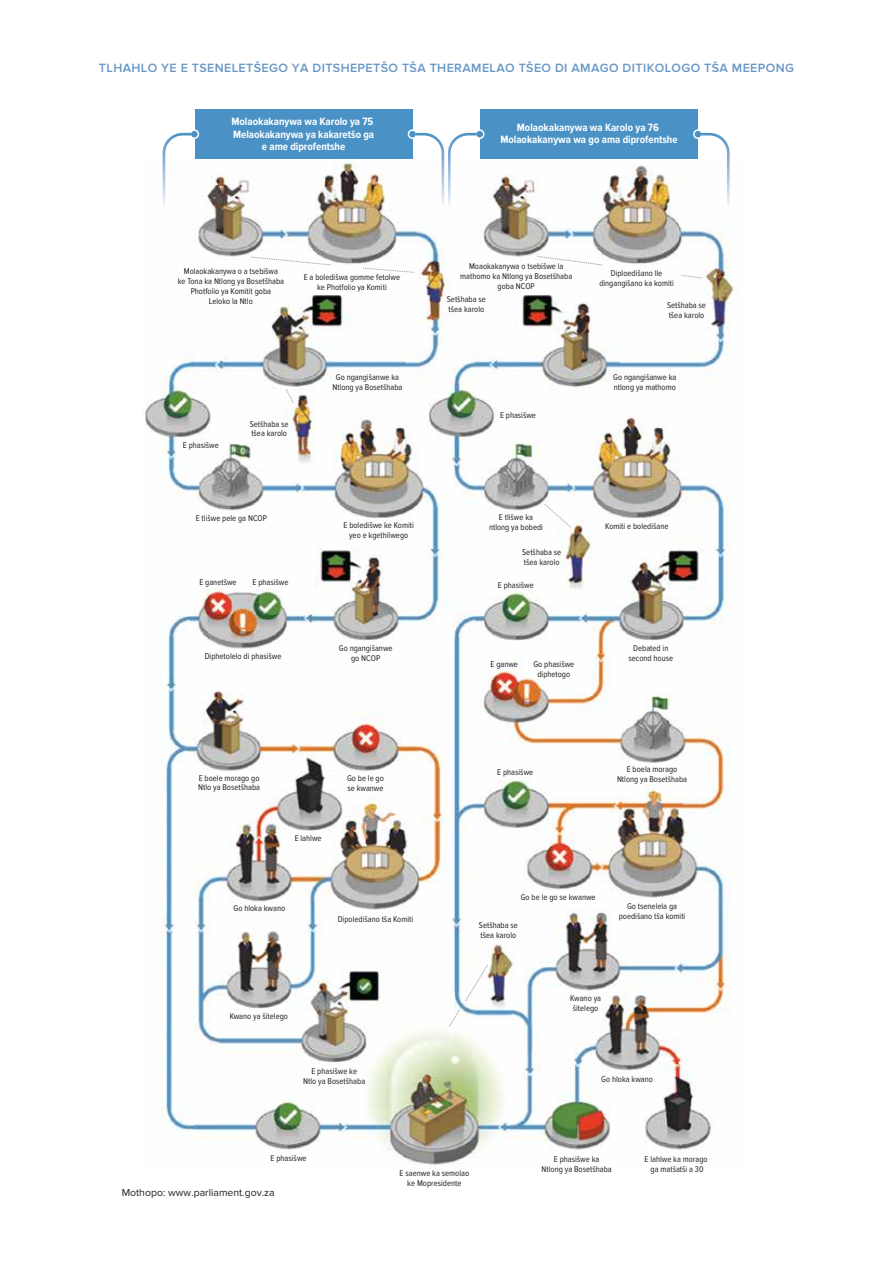
<style>
.page{position:relative;width:893px;height:1263px;background:#fff}
.page>*{position:absolute;margin:0;border:0;box-sizing:border-box;transform-origin:0 0}
.t1{font:600 12.45px "Proxima Nova";letter-spacing:.03em;color:#6797c6}
.t2{font:700 10.95px/12.3px "Proxima Nova Cond";color:#fff;text-align:center}
.t3{font:10.5px "Proxima Nova";color:#231f20}
.t4{font:8.7px/10.1px "Proxima Nova Cond";color:#231f20;text-align:center}
</style>
<div class="page">
<img style="left:143px;top:162px;width:591px;height:1003px">
<div style="left:195px;top:109px;width:218px;height:50px;background:#4a92c5"></div>
<div style="left:190px;top:130px;width:8px;height:8px;background:#4a92c5;border-radius:50%"></div>
<div style="left:189px;top:129px;width:10px;height:10px;border:2px solid #fff;border-radius:50%"></div>
<svg style="left:161px;top:132px;width:33px;height:78px"></svg>
<div style="left:408px;top:129px;width:9px;height:10px;border:2px solid #fff;border-radius:50%"></div>
<div style="left:480px;top:109px;width:218px;height:50px;background:#4a92c5"></div>
<div style="left:476px;top:130px;width:8px;height:8px;background:#4a92c5;border-radius:50%"></div>
<div style="left:475px;top:129px;width:9px;height:10px;border:2px solid #fff;border-radius:50%"></div>
<svg style="left:413px;top:132px;width:66px;height:78px"></svg>
<div style="left:693px;top:129px;width:10px;height:10px;border:2px solid #fff;border-radius:50%"></div>
<svg style="left:698px;top:132px;width:33px;height:78px"></svg>
<svg style="left:363px;top:267px;width:52px;height:6px"></svg>
<svg style="left:252px;top:256px;width:79px;height:10px"></svg>
<svg style="left:682px;top:274px;width:20px;height:5px"></svg>
<svg style="left:538px;top:255px;width:65px;height:11px"></svg>
<svg style="left:285px;top:388px;width:10px;height:17px"></svg>
<svg style="left:544px;top:503px;width:28px;height:26px"></svg>
<svg style="left:464px;top:964px;width:25px;height:38px"></svg>
<svg style="left:447px;top:1009px;width:14px;height:20px"></svg>
<h1 class="t1" style="left:99px;top:60px;width:696px">TLHAHLO YE E TSENELETŠEGO YA DITSHEPETŠO TŠA THERAMELAO TŠEO DI AMAGO DITIKOLOGO TŠA MEEPONG</h1>
<p class="t2" style="left:231px;top:116px;width:144px">Molaokakanywa wa Karolo ya 75<br>Melaokakanywa ya kakaretšo ga e ame diprofentshe</p>
<p class="t2" style="left:500px;top:122px;width:179px">Molaokakanywa wa Karolo ya 76<br>Molaokakanywa wa go ama diprofentshe</p>
<p class="t4" style="left:178px;top:266px;width:108px">Molaokakanywa o a tsebišwa<br>ke Tona ka Ntlong ya Bosetšhaba<br>Photfolio ya Komitit goba<br>Leloko la Ntlo</p>
<p class="t4" style="left:460px;top:261px;width:114px">Moaokakanywa o tsebišwe la mathomo ka Ntlong ya Bosetšhaba goba NCOP</p>
<p class="t4" style="left:599px;top:268px;width:76px">Diploedišano lle dingangišano ka komiti</p>
<p class="t4" style="left:304px;top:272px;width:98px">E a boledišwa gomme fetolwe ke Photfolio ya Komiti</p>
<p class="t4" style="left:447px;top:294px;width:41px;text-align:left">Setšhaba se tšea karolo</p>
<p class="t4" style="left:667px;top:300px;width:41px;text-align:left">Setšhaba se tšea karolo</p>
<p class="t4" style="left:183px;top:440px;width:37px">E phasišwe</p>
<p class="t4" style="left:250px;top:419px;width:41px;text-align:left">Setšhaba se tšea karolo</p>
<p class="t4" style="left:196px;top:513px;width:73px">E tlišwe pele ga NCOP</p>
<p class="t4" style="left:199px;top:577px;width:39px">E ganetšwe</p>
<p class="t4" style="left:253px;top:577px;width:37px">E phasišwe</p>
<p class="t4" style="left:205px;top:651px;width:78px">Diphetolelo di phasišwe</p>
<p class="t4" style="left:332px;top:372px;width:72px">Go ngangišanwe ka<br>Ntlong ya Bosetšhaba</p>
<p class="t4" style="left:500px;top:411px;width:37px">E phasišwe</p>
<p class="t4" style="left:613px;top:372px;width:65px;text-align:left">Go ngangišanwe ka ntlong ya mathomo</p>
<p class="t4" style="left:489px;top:512px;width:55px">E tlišwe ka ntlong ya bobedi</p>
<p class="t4" style="left:343px;top:520px;width:72px">E boledišwe ke Komiti yeo e kgethilwego</p>
<p class="t4" style="left:605px;top:521px;width:65px">Komiti e boledišane</p>
<p class="t4" style="left:522px;top:547px;width:41px;text-align:left">Setšhaba se tšea karolo</p>
<p class="t4" style="left:339px;top:643px;width:55px">Go ngangišanwe go NCOP</p>
<p class="t4" style="left:498px;top:580px;width:37px">E phasišwe</p>
<p class="t4" style="left:490px;top:659px;width:29px">E ganwe</p>
<p class="t4" style="left:533px;top:659px;width:42px">Go phasišwe diphetogo</p>
<p class="t4" style="left:628px;top:643px;width:46px">Debated in second house</p>
<p class="t4" style="left:198px;top:773px;width:63px;text-align:left">E boele morago go<br>Ntlo ya Bosetšhaba</p>
<p class="t4" style="left:295px;top:833px;width:28px">E lahlwe</p>
<p class="t4" style="left:627px;top:765px;width:52px">E boela morago</p>
<p class="t4" style="left:497px;top:767px;width:37px">E phasišwe</p>
<p class="t4" style="left:347px;top:773px;width:38px">Go be le go</p>
<p class="t4" style="left:617px;top:775px;width:72px">Ntlong ya Bosetšhaba</p>
<p class="t4" style="left:347px;top:783px;width:38px">se kwanwe</p>
<p class="t4" style="left:233px;top:904px;width:53px">Go hloka kwano</p>
<p class="t4" style="left:338px;top:914px;width:77px">Dipoledišano tša Komiti</p>
<p class="t4" style="left:521px;top:892px;width:76px">Go be le go se kwanwe</p>
<p class="t4" style="left:479px;top:920px;width:41px;text-align:left">Setšhaba se tšea karolo</p>
<p class="t4" style="left:619px;top:902px;width:68px">Go tsenelela ga poedišano tša komiti</p>
<p class="t4" style="left:230px;top:1011px;width:60px">Kwano ya šitelego</p>
<p class="t4" style="left:570px;top:993px;width:32px">Kwano ya šitelego</p>
<p class="t4" style="left:303px;top:1066px;width:63px">E phasišwe ke<br>Ntlo ya Bosetšhaba</p>
<p class="t4" style="left:271px;top:1153px;width:37px">E phasišwe</p>
<p class="t3" style="left:122px;top:1186px;width:155px">Mothopo: www.parliament.gov.za</p>
<p class="t4" style="left:400px;top:1168px;width:71px">E saenwe ka semolao ke Mopresidente</p>
<p class="t4" style="left:601px;top:1074px;width:53px">Go hloka kwano</p>
<p class="t4" style="left:542px;top:1154px;width:72px">E phasišwe ka<br>Ntlong ya Bosetšhaba</p>
<p class="t4" style="left:644px;top:1154px;width:65px">E lahlwe ka morago ga matšatši a 30</p>
</div>
